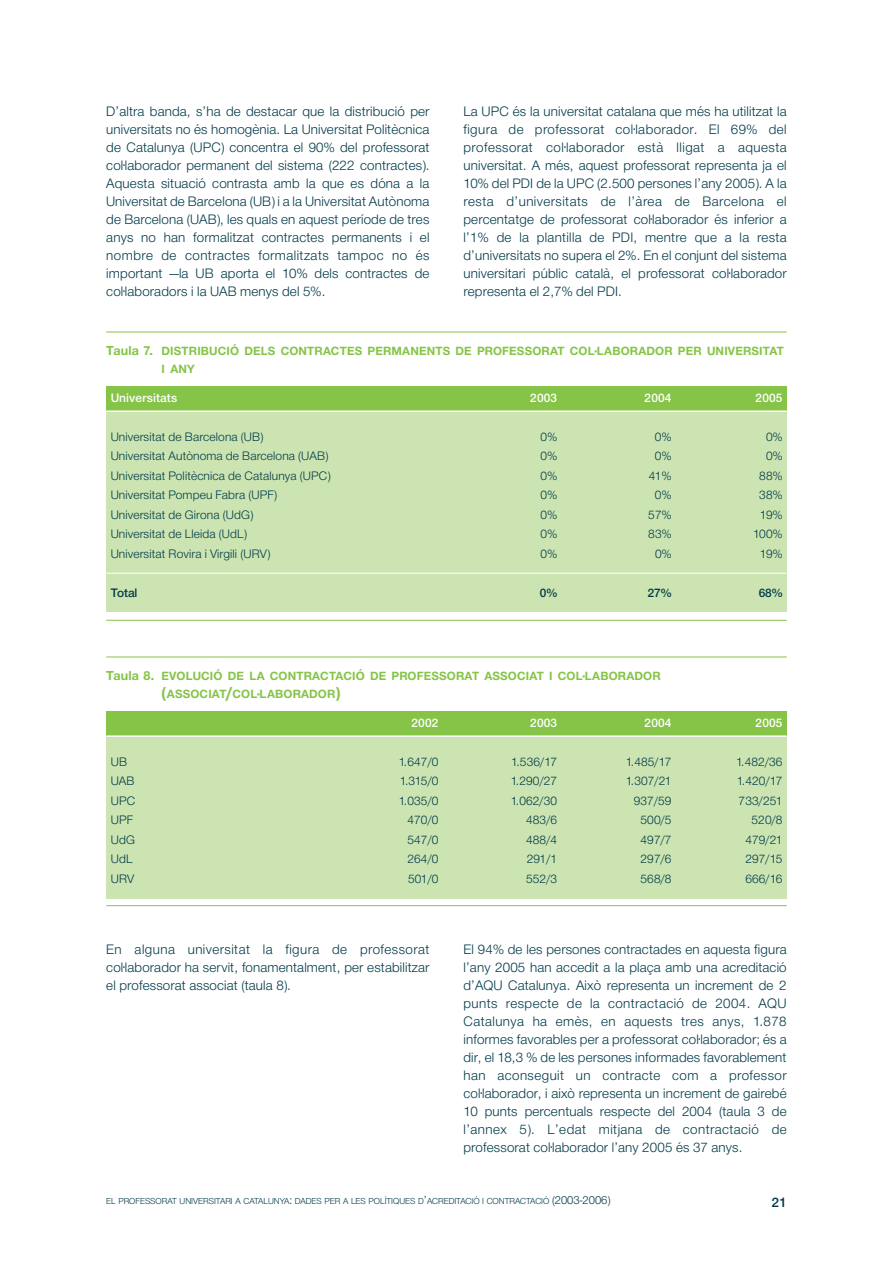
<style>
.page{position:relative;width:893px;height:1263px;background:#fff}
.page>*{position:absolute;margin:0;border:0;box-sizing:border-box;transform-origin:0 0}
.t1{font:14.25px/18px "NH45";letter-spacing:.01em;color:#003a49;text-align:justify}
.t2{font:14.25px "NH65";color:#003a49}
.t3{font:12.75px "NH45";letter-spacing:.01em;color:#003a49}
.t4{font:12.75px "NH65";letter-spacing:.01em;color:#fff}
.t5{font:12.75px "NH65";letter-spacing:-.005em;color:#003a49}
.t6{font:12.3px/18px "NH75";letter-spacing:.015em;color:#85c446}
.t7{font:9px "NH45";color:#003a49}
.s1{font-size:13.5px}
.s2{font-size:10.5px}
.s3{font-size:16.5px}
.s4{font-size:12px}
</style>
<div class="page">
<div style="left:106px;top:386px;width:681px;height:225px;background:#cce4b1"></div>
<div style="left:106px;top:386px;width:681px;height:25px;background:#85c446"></div>
<hr style="left:106px;top:410px;width:681px;height:2px;background:#fff">
<hr style="left:106px;top:332px;width:681px;height:1px;background:#85c446">
<hr style="left:106px;top:620px;width:681px;height:1px;background:#85c446">
<hr style="left:106px;top:573px;width:681px;height:1px;background:#fff">
<div style="left:106px;top:711px;width:681px;height:187px;background:#cce4b1"></div>
<div style="left:106px;top:711px;width:681px;height:25px;background:#85c446"></div>
<hr style="left:106px;top:735px;width:681px;height:2px;background:#fff">
<hr style="left:106px;top:657px;width:681px;height:1px;background:#85c446">
<hr style="left:106px;top:905px;width:681px;height:1px;background:#85c446">
<p class="t1" style="left:106px;top:103px;width:325px">D’altra banda, s’ha de destacar que la distribució per universitats no és homogènia. La Universitat Politècnica de Catalunya (UPC) concentra el 90% del professorat col·laborador permanent del sistema (222 contractes).<br>Aquesta situació contrasta amb la que es dóna a la Universitat de Barcelona (UB) i a la Universitat Autònoma de Barcelona (UAB), les quals en aquest període de tres anys no han formalitzat contractes permanents i el nombre de contractes formalitzats tampoc no és important —la UB aporta el 10% dels contractes de col·laboradors i la UAB menys del 5%.</p>
<p class="t1" style="left:463px;top:103px;width:325px">La UPC és la universitat catalana que més ha utilitzat la figura de professorat col·laborador. El 69% del professorat col·laborador està lligat a aquesta universitat. A més, aquest professorat representa ja el 10% del PDI de la UPC (2.500 persones l’any 2005). A la resta d’universitats de l’àrea de Barcelona el percentatge de professorat col·laborador és inferior a l’1% de la plantilla de PDI, mentre que a la resta d’universitats no supera el 2%. En el conjunt del sistema universitari públic català, el professorat col·laborador representa el 2,7% del PDI.</p>
<p class="t6" style="left:162px;top:343px;width:624px;text-indent:-55px"><span class="s1">Taula 7.</span> DISTRIBUCIÓ DELS CONTRACTES PERMANENTS DE PROFESSORAT COL<span class="s2">·</span>LABORADOR PER UNIVERSITAT<br>I ANY</p>
<p class="t4" style="left:111px;top:393px;width:68px">Universitats</p>
<p class="t4" style="left:530px;top:393px;width:28px">2003</p>
<p class="t4" style="left:645px;top:393px;width:28px">2004</p>
<p class="t4" style="left:756px;top:393px;width:28px">2005</p>
<p class="t3" style="left:111px;top:432px;width:154px">Universitat de Barcelona (UB)</p>
<p class="t3" style="left:541px;top:432px;width:18px">0%</p>
<p class="t3" style="left:655px;top:432px;width:18px">0%</p>
<p class="t3" style="left:766px;top:432px;width:18px">0%</p>
<p class="t3" style="left:111px;top:452px;width:219px">Universitat Autònoma de Barcelona (UAB)</p>
<p class="t3" style="left:541px;top:452px;width:18px">0%</p>
<p class="t3" style="left:655px;top:452px;width:18px">0%</p>
<p class="t3" style="left:766px;top:452px;width:18px">0%</p>
<p class="t3" style="left:111px;top:471px;width:221px">Universitat Politècnica de Catalunya (UPC)</p>
<p class="t3" style="left:541px;top:471px;width:18px">0%</p>
<p class="t3" style="left:649px;top:471px;width:24px">41%</p>
<p class="t3" style="left:759px;top:471px;width:25px">88%</p>
<p class="t3" style="left:111px;top:491px;width:168px">Universitat Pompeu Fabra (UPF)</p>
<p class="t3" style="left:541px;top:491px;width:18px">0%</p>
<p class="t3" style="left:655px;top:491px;width:18px">0%</p>
<p class="t3" style="left:759px;top:491px;width:25px">38%</p>
<p class="t3" style="left:111px;top:510px;width:144px">Universitat de Girona (UdG)</p>
<p class="t3" style="left:541px;top:510px;width:18px">0%</p>
<p class="t3" style="left:648px;top:510px;width:25px">57%</p>
<p class="t3" style="left:760px;top:510px;width:24px">19%</p>
<p class="t3" style="left:111px;top:530px;width:137px">Universitat de Lleida (UdL)</p>
<p class="t3" style="left:541px;top:530px;width:18px">0%</p>
<p class="t3" style="left:648px;top:530px;width:25px">83%</p>
<p class="t3" style="left:753px;top:530px;width:31px">100%</p>
<p class="t3" style="left:111px;top:549px;width:161px">Universitat Rovira i Virgili (URV)</p>
<p class="t3" style="left:541px;top:549px;width:18px">0%</p>
<p class="t3" style="left:655px;top:549px;width:18px">0%</p>
<p class="t3" style="left:760px;top:549px;width:24px">19%</p>
<p class="t5" style="left:111px;top:588px;width:28px">Total</p>
<p class="t5" style="left:540px;top:588px;width:19px">0%</p>
<p class="t5" style="left:648px;top:588px;width:26px">27%</p>
<p class="t5" style="left:759px;top:588px;width:26px">68%</p>
<p class="t6" style="left:162px;top:668px;width:501px;text-indent:-55px"><span class="s1">Taula 8.</span> EVOLUCIÓ DE LA CONTRACTACIÓ DE PROFESSORAT ASSOCIAT I COL<span class="s2">·</span>LABORADOR <span class="s3">(</span>ASSOCIAT<span class="s3">/</span>COL<span class="s2">·</span>LABORADOR<span class="s3">)</span></p>
<p class="t4" style="left:411px;top:718px;width:28px">2002</p>
<p class="t4" style="left:530px;top:718px;width:28px">2003</p>
<p class="t4" style="left:645px;top:718px;width:28px">2004</p>
<p class="t4" style="left:756px;top:718px;width:28px">2005</p>
<p class="t3" style="left:111px;top:757px;width:18px">UB</p>
<p class="t3" style="left:399px;top:757px;width:41px">1.647/0</p>
<p class="t3" style="left:511px;top:757px;width:47px">1.536/17</p>
<p class="t3" style="left:626px;top:757px;width:47px">1.485/17</p>
<p class="t3" style="left:736px;top:757px;width:48px">1.482/36</p>
<p class="t3" style="left:111px;top:777px;width:25px">UAB</p>
<p class="t3" style="left:400px;top:777px;width:40px">1.315/0</p>
<p class="t3" style="left:511px;top:777px;width:48px">1.290/27</p>
<p class="t3" style="left:626px;top:777px;width:47px">1.307/21</p>
<p class="t3" style="left:737px;top:777px;width:47px">1.420/17</p>
<p class="t3" style="left:111px;top:796px;width:26px">UPC</p>
<p class="t3" style="left:399px;top:796px;width:41px">1.035/0</p>
<p class="t3" style="left:511px;top:796px;width:48px">1.062/30</p>
<p class="t3" style="left:634px;top:796px;width:39px">937/59</p>
<p class="t3" style="left:739px;top:796px;width:45px">733/251</p>
<p class="t3" style="left:111px;top:816px;width:24px">UPF</p>
<p class="t3" style="left:407px;top:816px;width:33px">470/0</p>
<p class="t3" style="left:526px;top:816px;width:33px">483/6</p>
<p class="t3" style="left:640px;top:816px;width:33px">500/5</p>
<p class="t3" style="left:751px;top:816px;width:33px">520/8</p>
<p class="t3" style="left:111px;top:835px;width:26px">UdG</p>
<p class="t3" style="left:407px;top:835px;width:33px">547/0</p>
<p class="t3" style="left:526px;top:835px;width:33px">488/4</p>
<p class="t3" style="left:640px;top:835px;width:33px">497/7</p>
<p class="t3" style="left:745px;top:835px;width:39px">479/21</p>
<p class="t3" style="left:111px;top:855px;width:23px">UdL</p>
<p class="t3" style="left:407px;top:855px;width:33px">264/0</p>
<p class="t3" style="left:527px;top:855px;width:32px">291/1</p>
<p class="t3" style="left:640px;top:855px;width:33px">297/6</p>
<p class="t3" style="left:745px;top:855px;width:39px">297/15</p>
<p class="t3" style="left:111px;top:874px;width:25px">URV</p>
<p class="t3" style="left:408px;top:874px;width:32px">501/0</p>
<p class="t3" style="left:526px;top:874px;width:33px">552/3</p>
<p class="t3" style="left:640px;top:874px;width:33px">568/8</p>
<p class="t3" style="left:745px;top:874px;width:39px">666/16</p>
<p class="t1" style="left:106px;top:941px;width:325px">En alguna universitat la figura de professorat col·laborador ha servit, fonamentalment, per estabilitzar el professorat associat (taula 8).</p>
<p class="t1" style="left:463px;top:941px;width:325px">El 94% de les persones contractades en aquesta figura l’any 2005 han accedit a la plaça amb una acreditació d’AQU Catalunya. Això representa un increment de 2 punts respecte de la contractació de 2004. AQU Catalunya ha emès, en aquests tres anys, 1.878 informes favorables per a professorat col·laborador; és a dir, el 18,3 % de les persones informades favorablement han aconseguit un contracte com a professor col·laborador, i això representa un increment de gairebé 10 punts percentuals respecte del 2004 (taula 3 de l’annex 5). L’edat mitjana de contractació de professorat col·laborador l’any 2005 és 37 anys.</p>
<p class="t7" style="left:106px;top:1198px;width:505px">EL PROFESSORAT UNIVERSITARI A CATALUNYA<span class="s4">:</span> DADES PER A LES POLÍTIQUES D<span class="s4">’</span>ACREDITACIÓ I CONTRACTACIÓ <span class="s4">(2003-2006)</span></p>
<p class="t2" style="left:772px;top:1197px;width:16px">21</p>
</div>
